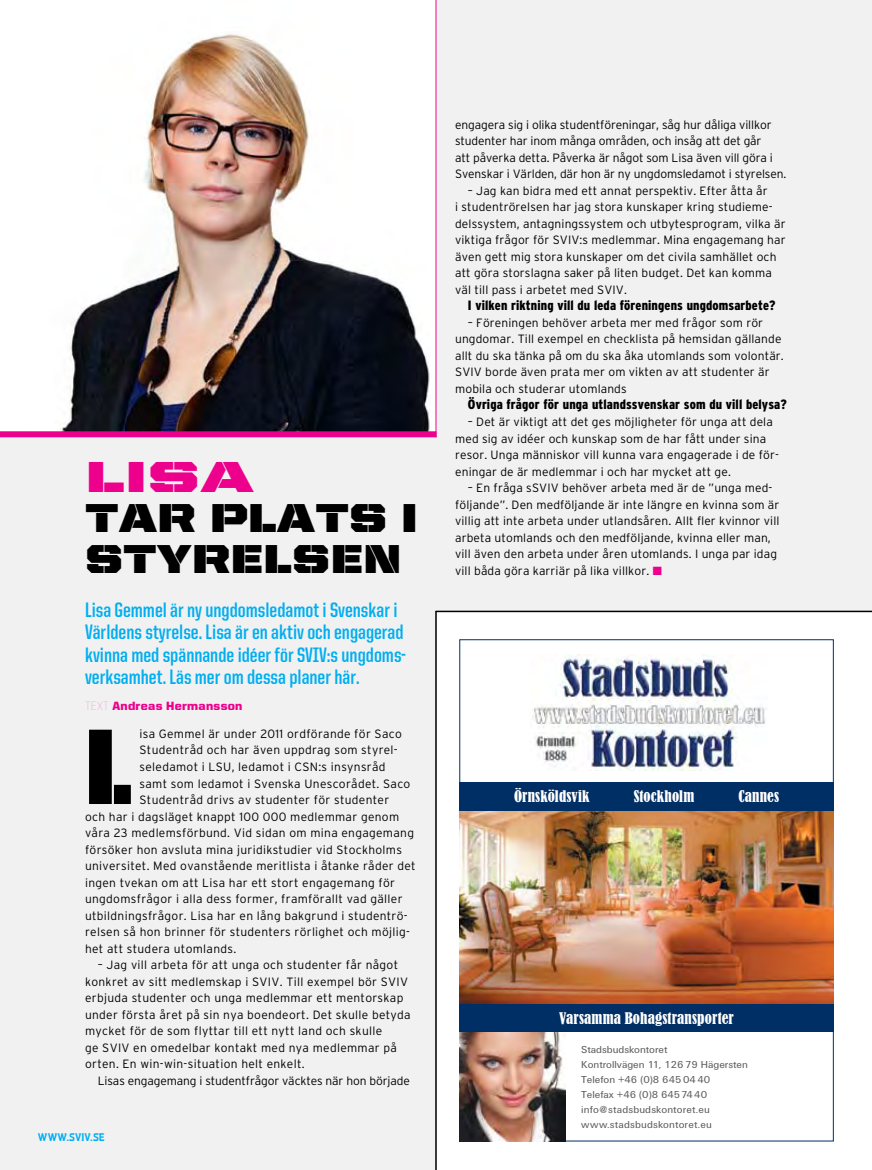
<style>
.page{position:relative;width:872px;height:1170px;background:#fff}
.page>*{position:absolute;margin:0;border:0;box-sizing:border-box;transform-origin:0 0}
.t1{font:107.7px "United Sans Semi Cond Stencil";color:#000}
.t2{font:43.5px "United Sans Ext Stencil";color:#ec008c}
.t3{font:40.5px/40.5px "United Sans Semi Ext Stencil";color:#000}
.t4{font:700 21px/22.5px "United Sans Cond";color:#00aeef}
.t5{font:condensed 15px "Bernard";letter-spacing:.01em;color:#fff}
.t6{font:900 condensed 13.5px "Interstate";letter-spacing:.01em;color:#000}
.t7{font:300 12px/16.5px "Interstate";letter-spacing:.01em;color:#000}
.t8{font:300 12px/16.5px "Interstate";letter-spacing:-.01em;color:#000}
.t9{font:900 12px "United Sans Reg";letter-spacing:.025em;color:#ec008c}
.t10{font:700 11.25px "Aquarius";letter-spacing:.055em;color:#00aeef}
.t11{font:10.5px/15px "Univers Roman DTC";color:#5c5b5a}
.s1{font-weight:100}
.s2{color:#ec008c}
</style>
<div class="page">
<div style="left:303px;top:0;width:569px;height:611px;background:#f1f1f2"></div>
<div style="left:0;top:0;width:436px;height:1169px;background:#f1f1f2"></div>
<img style="left:0;top:0;width:435px;height:431px">
<hr style="left:435px;top:611px;width:2px;height:558px;background:#000">
<hr style="left:435px;top:0;width:1px;height:437px;background:#ec008c">
<div style="left:0;top:431px;width:436px;height:6px;background:#ec008c"></div>
<img style="left:459px;top:1031px;width:107px;height:110px">
<div style="left:459px;top:1003px;width:375px;height:28px;background:#002f65"></div>
<img style="left:459px;top:810px;width:374px;height:193px">
<div style="left:459px;top:781px;width:374px;height:29px;background:#002f65"></div>
<img style="left:532px;top:654px;width:234px;height:116px">
<hr style="left:435px;top:610px;width:437px;height:2px;background:#000">
<p class="t2" style="left:85px;top:451px;width:170px">Lisa</p>
<p class="t3" style="left:85px;top:498px;width:335px">TAR PLATS I<br>STYRELSEN</p>
<p class="t4" style="left:85px;top:598px;width:322px">Lisa Gemmel är ny ungdomsledamot i Svenskar i Världens styrelse. Lisa är en aktiv och engagerad kvinna med spännande idéer för SVIV:s ungdoms&shy;verksamhet. Läs mer om dessa planer här.</p>
<p class="t9" style="left:85px;top:699px;width:159px"><span class="s1">TEXT</span> Andreas Hermansson</p>
<p class="t1" style="left:85px;top:711px;width:49px">L</p>
<p class="t7" style="left:140px;top:725px;width:264px">isa Gemmel är under 2011 ordförande för Saco</p>
<p class="t7" style="left:140px;top:741px;width:260px">Studentråd och har även uppdrag som styrel-</p>
<p class="t7" style="left:140px;top:758px;width:247px">seledamot i LSU, ledamot i CSN:s insynsråd</p>
<p class="t7" style="left:140px;top:774px;width:272px">samt som ledamot i Svenska Unescorådet. Saco</p>
<p class="t7" style="left:140px;top:791px;width:251px">Studentråd drivs av studenter för studenter</p>
<p class="t7" style="left:85px;top:807px;width:315px">och har i dagsläget knappt 100 000 medlemmar genom</p>
<p class="t7" style="left:85px;top:824px;width:330px">våra 23 medlemsförbund. Vid sidan om mina engagemang</p>
<p class="t7" style="left:85px;top:840px;width:318px">försöker hon avsluta mina juridikstudier vid Stockholms</p>
<p class="t7" style="left:85px;top:857px;width:332px">universitet. Med ovanstående meritlista i åtanke råder det</p>
<p class="t7" style="left:85px;top:873px;width:311px">ingen tvekan om att Lisa har ett stort engagemang för</p>
<p class="t7" style="left:85px;top:890px;width:319px">ungdomsfrågor i alla dess former, framförallt vad gäller</p>
<p class="t7" style="left:85px;top:906px;width:324px">utbildningsfrågor. Lisa har en lång bakgrund i studentrö-</p>
<p class="t7" style="left:85px;top:923px;width:326px">relsen så hon brinner för studenters rörlighet och möjlig-</p>
<p class="t7" style="left:85px;top:939px;width:153px">het att studera utomlands.</p>
<p class="t7" style="left:98px;top:956px;width:302px">– Jag vill arbeta för att unga och studenter får något</p>
<p class="t7" style="left:85px;top:972px;width:324px">konkret av sitt medlemskap i SVIV. Till exempel bör SVIV</p>
<p class="t7" style="left:85px;top:989px;width:320px">erbjuda studenter och unga medlemmar ett mentorskap</p>
<p class="t7" style="left:85px;top:1005px;width:327px">under första året på sin nya boendeort. Det skulle betyda</p>
<p class="t7" style="left:85px;top:1022px;width:299px">mycket för de som flyttar till ett nytt land och skulle</p>
<p class="t7" style="left:85px;top:1038px;width:313px">ge SVIV en omedelbar kontakt med nya medlemmar på</p>
<p class="t7" style="left:85px;top:1055px;width:221px">orten. En win-win-situation helt enkelt.</p>
<p class="t8" style="left:98px;top:1071px;width:313px">Lisas engagemang i studentfrågor väcktes när hon började</p>
<p class="t10" style="left:38px;top:1131px;width:68px">WWW.SVIV.SE</p>
<p class="t8" style="left:455px;top:116px;width:333px">engagera sig i olika studentföreningar, såg hur dåliga villkor studenter har inom många områden, och insåg att det går<br>att påverka detta. Påverka är något som Lisa även vill göra i Svenskar i Världen, där hon är ny ungdomsledamot i styrelsen.</p>
<p class="t7" style="left:455px;top:182px;width:332px;text-indent:13px">– Jag kan bidra med ett annat perspektiv. Efter åtta år<br>i studentrörelsen har jag stora kunskaper kring studieme&shy;delssystem, antagningssystem och utbytesprogram, vilka är viktiga frågor för SVIV:s medlemmar. Mina engagemang har även gett mig stora kunskaper om det civila samhället och att göra storslagna saker på liten budget. Det kan komma väl till pass i arbetet med SVIV.</p>
<p class="t6" style="left:468px;top:298px;width:309px">I vilken riktning vill du leda föreningens ungdomsarbete?</p>
<p class="t7" style="left:455px;top:314px;width:330px;text-indent:13px">– Föreningen behöver arbeta mer med frågor som rör ungdomar. Till exempel en checklista på hemsidan gällande allt du ska tänka på om du ska åka utomlands som volontär.<br>SVIV borde även prata mer om vikten av att studenter är mobila och studerar utomlands</p>
<p class="t6" style="left:468px;top:397px;width:320px">Övriga frågor för unga utlandssvenskar som du vill belysa?</p>
<p class="t7" style="left:455px;top:413px;width:325px;text-indent:13px">– Det är viktigt att det ges möjligheter för unga att dela med sig av idéer och kunskap som de har fått under sina resor. Unga människor vill kunna vara engagerade i de för&shy;eningar de är medlemmar i och har mycket att ge.</p>
<p class="t7" style="left:455px;top:479px;width:326px;text-indent:13px">– En fråga sSVIV behöver arbeta med är de ”unga med&shy;följande”. Den medföljande är inte längre en kvinna som är villig att inte arbeta under utlandsåren. Allt fler kvinnor vill arbeta utomlands och den medföljande, kvinna eller man, vill även den arbeta under åren utomlands. I unga par idag vill båda göra karriär på lika villkor. <span class="s2">■</span></p>
<p class="t5" style="left:514px;top:788px;width:77px">Örnsköldsvik</p>
<p class="t5" style="left:634px;top:788px;width:62px">Stockholm</p>
<p class="t5" style="left:738px;top:788px;width:42px">Cannes</p>
<p class="t5" style="left:559px;top:1009px;width:176px">Varsamma Bohagstransporter</p>
<p class="t11" style="left:581px;top:1041px;width:168px">Stadsbudskontoret<br>Kontrollvägen 11, 126 79 Hägersten<br>Telefon +46 (0)8 645 04 40<br>Telefax +46 (0)8 64574 40 info@stadsbudskontoret.eu www.stadsbudskontoret.eu</p>
</div>
